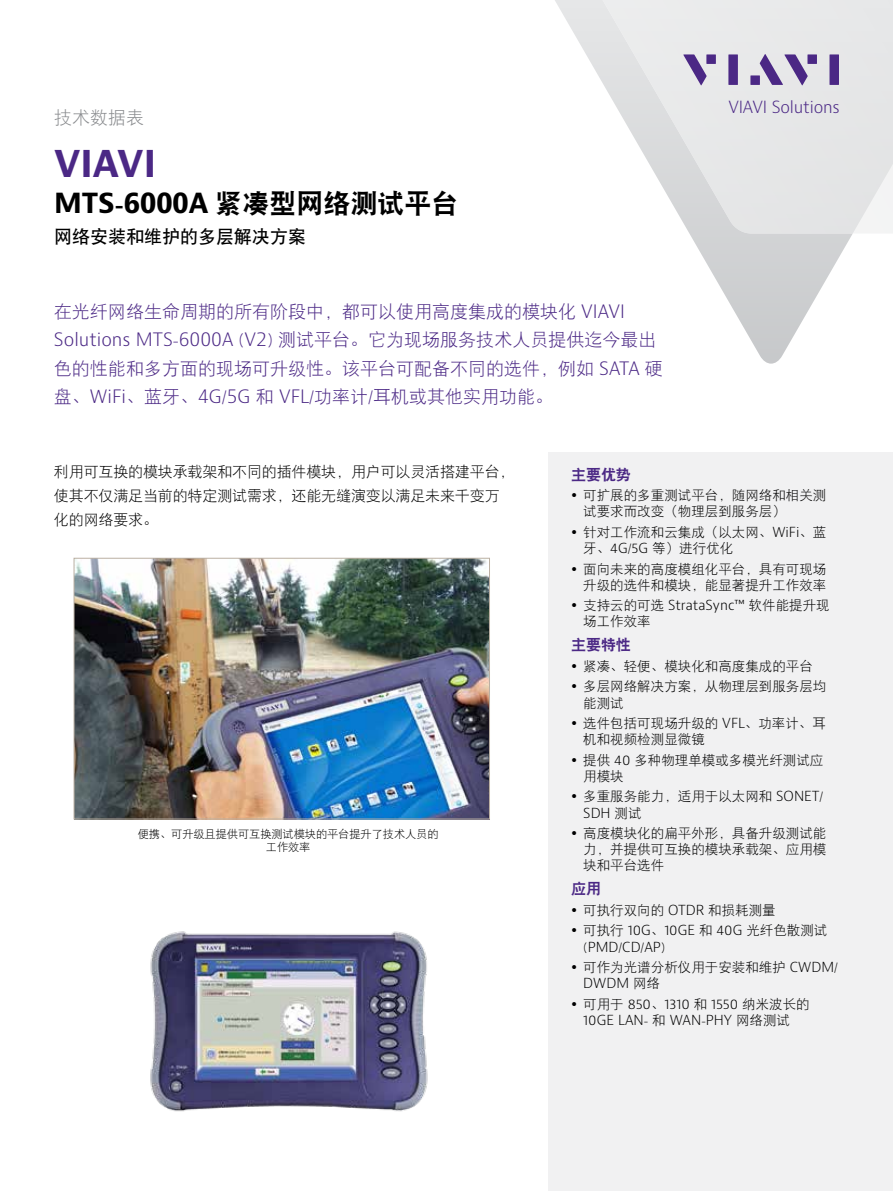
<style>
.page{position:relative;width:893px;height:1191px;background:#fff}
.page>*{position:absolute;margin:0;border:0;box-sizing:border-box;transform-origin:0 0}
.t1{font:700 36px "Bernino Sans";color:#4b2885}
.t2{font:27px "DFP Hei W9";color:#000}
.t3{font:18px/28.5px "DFP Hei W3";color:#4b2885}
.t4{font:18px "DFP Hei W7";color:#000}
.t5{font:18px "DFP Hei W3";color:#888a8d}
.t6{font:300 16.35px "Bernino Sans";letter-spacing:-.01em;color:#4b2885}
.t7{font:15px/24px "DFP Hei W3";letter-spacing:-.01em;color:#000}
.t8{font:15px "DFP Hei W9";letter-spacing:-.01em;color:#4b2885}
.t9{font:13.5px/16.2px "DFP Hei W3";color:#000}
.t10{font:300 13.5px/20.4px "Bernino Sans";color:#000}
.t11{font:11.25px/13.5px "DFP Hei W3";letter-spacing:-.01em;color:#000;text-align:center}
.s1{font-family:"Bernino Sans";font-weight:700}
.s2{font-family:"Bernino Sans";font-weight:300}
.s3{font-family:"DFP Hei W3";font-weight:400}
</style>
<div class="page">
<svg style="left:690px;top:234px;width:162px;height:130px"></svg>
<svg style="left:555px;top:0;width:338px;height:234px"></svg>
<svg style="left:683px;top:54px;width:24px;height:31px"></svg>
<div style="left:706px;top:54px;width:10px;height:10px;background:#4b2885"></div>
<div style="left:728px;top:54px;width:10px;height:31px;background:#4b2885"></div>
<div style="left:807px;top:54px;width:10px;height:10px;background:#4b2885"></div>
<div style="left:829px;top:54px;width:10px;height:31px;background:#4b2885"></div>
<svg style="left:760px;top:54px;width:48px;height:31px"></svg>
<div style="left:750px;top:75px;width:10px;height:10px;background:#4b2885"></div>
<div style="left:549px;top:452px;width:344px;height:739px;background:#f1f1f2"></div>
<img style="left:150px;top:931px;width:278px;height:181px">
<img style="left:76px;top:560px;width:412px;height:257px">
<div style="left:74px;top:558px;width:416px;height:261px;border:1px solid #bbb0a3"></div>
<h3 class="t5" style="left:54px;top:109px;width:91px">技术数据表</h3>
<h1 class="t1" style="left:54px;top:141px;width:104px">VIAVI</h1>
<h2 class="t2" style="left:54px;top:190px;width:406px"><span class="s1">MTS</span>-<span class="s1">6000A</span> 紧凑型网络测试平台</h2>
<h3 class="t4" style="left:54px;top:228px;width:253px">网络安装和维护的多层解决方案</h3>
<h3 class="t3" style="left:54px;top:297px;width:610px">在光纤网络生命周期的所有阶段中，都可以使用高度集成的模块化 <span class="s2">VIAVI Solutions MTS</span>-<span class="s2">6000A</span> (<span class="s2">V2</span>) 测试平台。它为现场服务技术人员提供迄今最出色的性能和多方面的现场可升级性。该平台可配备不同的选件，例如 <span class="s2">SATA</span> 硬盘、<span class="s2">WiFi</span>、蓝牙、<span class="s2">4G</span>/<span class="s2">5G</span> 和 <span class="s2">VFL</span>/功率计/耳机或其他实用功能。</h3>
<p class="t6" style="left:728px;top:96px;width:113px">VIAVI Solutions</p>
<p class="t7" style="left:54px;top:459px;width:462px">利用可互换的模块承载架和不同的插件模块，用户可以灵活搭建平台，使其不仅满足当前的特定测试需求，还能无缝演变以满足未来千变万化的网络要求。</p>
<p class="t8" style="left:571px;top:467px;width:61px">主要优势</p>
<p class="t9" style="left:583px;top:487px;width:244px">可扩展的多重测试平台，随网络和相关测试要求而改变（物理层到服务层）</p>
<p class="t9" style="left:583px;top:524px;width:245px">针对工作流和云集成（以太网、<span class="s2">WiFi</span>、蓝牙、<span class="s2">4G</span>/<span class="s2">5G</span> 等）进行优化</p>
<p class="t9" style="left:583px;top:560px;width:244px">面向未来的高度模组化平台，具有可现场升级的选件和模块，能显著提升工作效率</p>
<p class="t9" style="left:583px;top:597px;width:248px">支持云的可选 <span class="s2">StrataSync™</span> 软件能提升现场工作效率</p>
<p class="t8" style="left:571px;top:637px;width:61px">主要特性</p>
<p class="t9" style="left:583px;top:656px;width:244px;line-height:20.4px">紧凑、轻便、模块化和高度集成的平台多层网络解决方案，从物理层到服务层均</p>
<p class="t9" style="left:583px;top:692px;width:244px;line-height:20.4px">能测试<br>选件包括可现场升级的 <span class="s2">VFL</span>、功率计、耳</p>
<p class="t9" style="left:583px;top:729px;width:242px;line-height:20.4px">机和视频检测显微镜<br>提供 <span class="s2">40</span> 多种物理单模或多模光纤测试应</p>
<p class="t9" style="left:583px;top:766px;width:242px;line-height:20.4px">用模块<br>多重服务能力，适用于以太网和 <span class="s2">SONET</span>/</p>
<p class="t10" style="left:583px;top:802px;width:60px">SDH <span class="s3">测试</span></p>
<p class="t9" style="left:583px;top:825px;width:244px;text-align:justify">高度模块化的扁平外形，具备升级测试能力，并提供可互换的模块承载架、应用模块和平台选件</p>
<p class="t8" style="left:571px;top:881px;width:31px">应用</p>
<p class="t9" style="left:583px;top:900px;width:245px;line-height:20.4px">可执行双向的 <span class="s2">OTDR</span> 和损耗测量<br>可执行 <span class="s2">10G</span>、<span class="s2">10GE</span> 和 <span class="s2">40G</span> 光纤色散测试</p>
<p class="t10" style="left:583px;top:936px;width:84px"><span class="s3">(</span>PMD<span class="s3">/</span>CD<span class="s3">/</span>AP<span class="s3">)</span></p>
<p class="t9" style="left:583px;top:959px;width:256px">可作为光谱分析仪用于安装和维护 <span class="s2">CWDM</span>/</p>
<p class="t10" style="left:583px;top:973px;width:228px">DWDM <span class="s3">网络<br>可用于</span> 850<span class="s3">、</span>1310 <span class="s3">和</span> 1550 <span class="s3">纳米波长的</span></p>
<p class="t10" style="left:583px;top:1010px;width:208px">10GE LAN<span class="s3">- 和</span> WAN<span class="s3">-</span>PHY <span class="s3">网络测试</span></p>
<p class="t11" style="left:138px;top:827px;width:302px">便携、可升级且提供可互换测试模块的平台提升了技术人员的工作效率</p>
</div>
